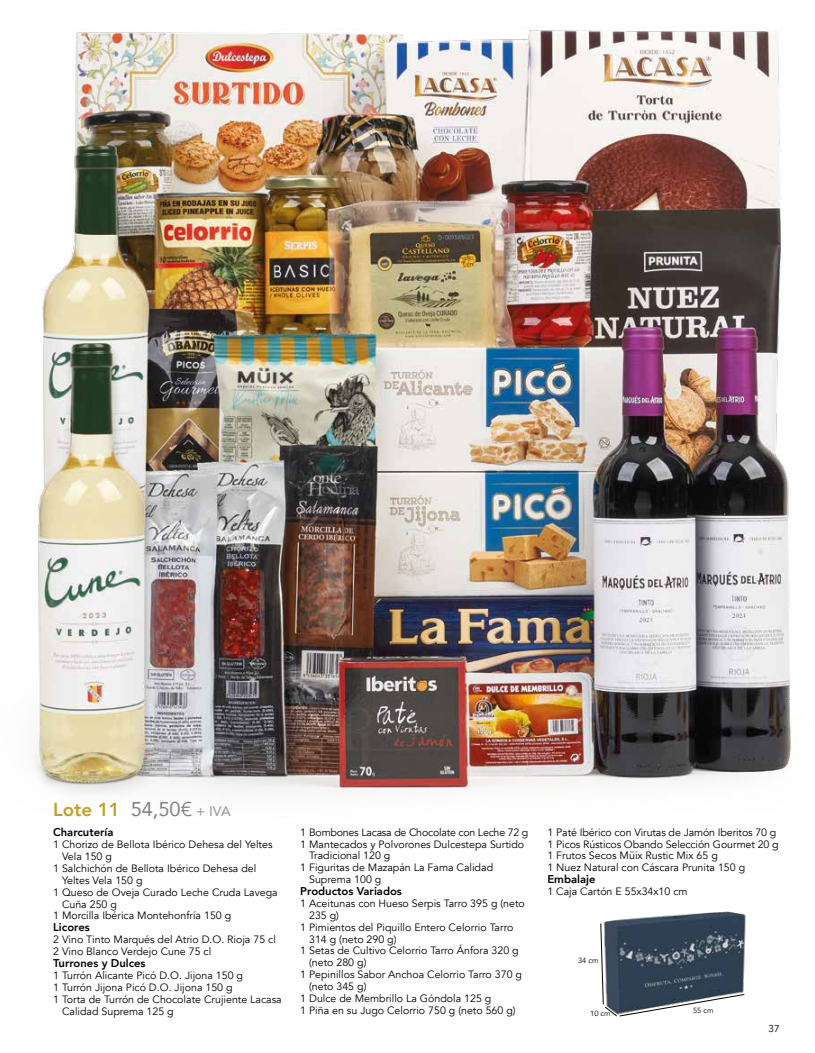
<style>
.page{position:relative;width:815px;height:1053px;background:#fff}
.page>*{position:absolute;margin:0;border:0;box-sizing:border-box;transform-origin:0 0}
.t1{font:800 18.75px "Avenir";color:#c1a128}
.t2{font:800 11.25px "Avenir";color:#000}
.t3{font:10.62px/11.9px "Avenir";color:#000}
.t4{font:10.62px "Avenir";letter-spacing:-.02em;color:#000}
.t5{font:10px "Avenir";color:#000}
.t6{font:7.5px "Avenir";color:#000}
.s1{font-weight:400;font-size:20px;color:#828282}
.s2{font-weight:500;font-size:13.75px;color:#9e9d9d}
</style>
<div class="page">
<img style="left:34px;top:30px;width:757px;height:764px">
<img style="left:603px;top:911px;width:143px;height:31px">
<svg style="left:600px;top:923px;width:145px;height:93px;background:#566371"></svg>
<h1 class="t1" style="left:53px;top:794px;width:179px">Lote 11 <span class="s1">54,50€</span> <span class="s2">+ IVA</span></h1>
<p class="t2" style="left:53px;top:823px;width:62px">Charcutería</p>
<p class="t3" style="left:53px;top:838px;width:221px">1 Chorizo de Bellota Ibérico Dehesa del Yeltes</p>
<p class="t3" style="left:62px;top:850px;width:52px">Vela 150 g</p>
<p class="t3" style="left:53px;top:862px;width:205px">1 Salchichón de Bellota Ibérico Dehesa del</p>
<p class="t3" style="left:62px;top:874px;width:82px">Yeltes Vela 150 g</p>
<p class="t3" style="left:53px;top:886px;width:226px">1 Queso de Oveja Curado Leche Cruda Lavega</p>
<p class="t3" style="left:62px;top:898px;width:56px">Cuña 250 g</p>
<p class="t3" style="left:53px;top:910px;width:180px">1 Morcilla Ibérica Montehonfría 150 g</p>
<p class="t2" style="left:53px;top:918px;width:38px">Licores</p>
<p class="t3" style="left:53px;top:933px;width:224px">2 Vino Tinto Marqués del Atrio D.O. Rioja 75 cl<br>2 Vino Blanco Verdejo Cune 75 cl</p>
<p class="t2" style="left:53px;top:954px;width:94px">Turrones y Dulces</p>
<p class="t3" style="left:53px;top:969px;width:191px">1 Turrón Alicante Picó D.O. Jijona 150 g</p>
<p class="t3" style="left:53px;top:981px;width:181px">1 Turrón Jijona Picó D.O. Jijona 150 g</p>
<p class="t3" style="left:53px;top:993px;width:230px">1 Torta de Turrón de Chocolate Crujiente Lacasa</p>
<p class="t3" style="left:62px;top:1005px;width:113px">Calidad Suprema 125 g</p>
<p class="t4" style="left:300px;top:825px;width:230px">1 Bombones Lacasa de Chocolate con Leche 72 g</p>
<p class="t3" style="left:300px;top:838px;width:225px">1 Mantecados y Polvorones Dulcestepa Surtido</p>
<p class="t3" style="left:309px;top:850px;width:83px">Tradicional 120 g</p>
<p class="t3" style="left:300px;top:861px;width:194px">1 Figuritas de Mazapán La Fama Calidad</p>
<p class="t3" style="left:309px;top:873px;width:74px">Suprema 100 g</p>
<p class="t2" style="left:300px;top:882px;width:103px">Productos Variados</p>
<p class="t3" style="left:300px;top:897px;width:226px">1 Aceitunas con Hueso Serpis Tarro 395 g (neto</p>
<p class="t3" style="left:309px;top:909px;width:31px">235 g)</p>
<p class="t3" style="left:300px;top:921px;width:215px">1 Pimientos del Piquillo Entero Celorrio Tarro</p>
<p class="t3" style="left:309px;top:933px;width:89px">314 g (neto 290 g)</p>
<p class="t3" style="left:300px;top:945px;width:220px">1 Setas de Cultivo Celorrio Tarro Ánfora 320 g</p>
<p class="t3" style="left:309px;top:956px;width:59px">(neto 280 g)</p>
<p class="t3" style="left:300px;top:968px;width:223px">1 Pepinillos Sabor Anchoa Celorrio Tarro 370 g</p>
<p class="t3" style="left:309px;top:980px;width:59px">(neto 345 g)</p>
<p class="t3" style="left:300px;top:992px;width:193px">1 Dulce de Membrillo La Góndola 125 g</p>
<p class="t3" style="left:300px;top:1004px;width:217px">1 Piña en su Jugo Celorrio 750 g (neto 560 g)</p>
<p class="t3" style="left:547px;top:826px;width:233px">1 Paté Ibérico con Virutas de Jamón Iberitos 70 g 1 Picos Rústicos Obando Selección Gourmet 20 g 1 Frutos Secos Müix Rustic Mix 65 g<br>1 Nuez Natural con Cáscara Prunita 150 g</p>
<p class="t2" style="left:547px;top:870px;width:50px">Embalaje</p>
<p class="t3" style="left:547px;top:885px;width:142px">1 Caja Cartón E 55x34x10 cm</p>
<p class="t6" style="left:578px;top:955px;width:22px">34 cm</p>
<p class="t6" style="left:590px;top:1009px;width:22px">10 cm</p>
<p class="t6" style="left:693px;top:1005px;width:22px">55 cm</p>
<p class="t5" style="left:768px;top:1022px;width:13px">37</p>
</div>
